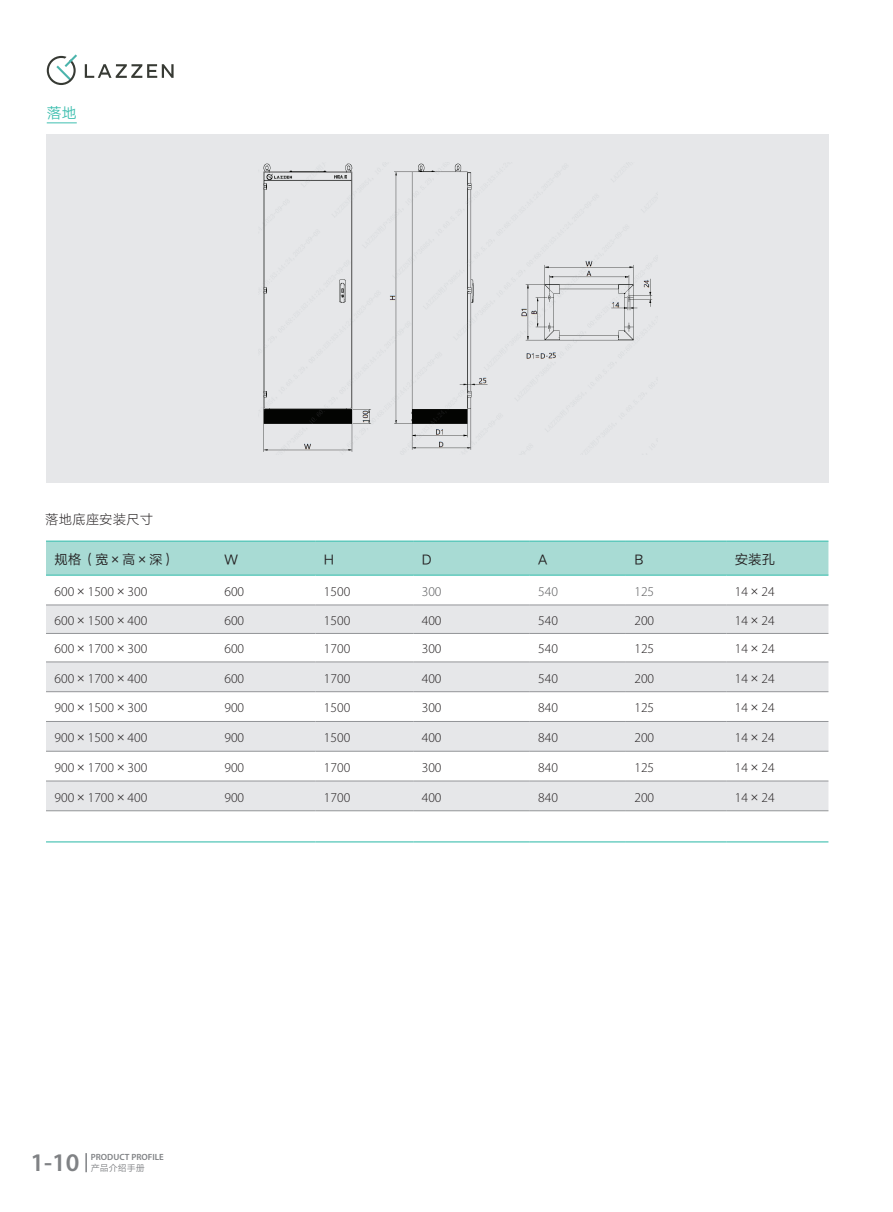
<style>
.page{position:relative;width:893px;height:1212px;background:#fff}
.page>*{position:absolute;margin:0;border:0;box-sizing:border-box;transform-origin:0 0}
.t1{font:600 25.5px "Myriad Pro";color:#808285}
.t2{font:15px "HY Qi Hei EZS";color:#3fbfb0}
.t3{font:300 13.5px "Myriad Pro";color:#231f20}
.t4{font:13.5px "HY Qi Hei EZS";color:#231f20}
.t5{font:300 13.5px "Myriad Pro";color:#57585a}
.t6{font:13.5px "HY Qi Hei DZS";color:#231f20}
.t7{font:600 9px "Myriad Pro";color:#808285}
.t8{font:9px "HY Qi Hei EZS";color:#808285}
.s1{font-family:"HY Qi Hei DZS";font-weight:400}
</style>
<div class="page">
<svg style="left:85px;top:1153px;width:2px;height:19px"></svg>
<svg style="left:85px;top:64px;width:89px;height:14px"></svg>
<svg style="left:47px;top:54px;width:30px;height:31px"></svg>
<div style="left:46px;top:134px;width:782px;height:349px;background:#e6e7e9"></div>
<hr style="left:47px;top:122px;width:30px;height:1px;background:#3fbfb0">
<img style="left:263px;top:163px;width:390px;height:289px">
<div style="left:46px;top:542px;width:782px;height:33px;background:#a8dbd4"></div>
<svg style="left:46px;top:606px;width:782px;height:204px;fill:#e6e7e9"></svg>
<hr style="left:46px;top:605px;width:170px;height:1px;background:#939598">
<hr style="left:216px;top:605px;width:99px;height:1px;background:#939598">
<hr style="left:315px;top:605px;width:98px;height:1px;background:#939598">
<hr style="left:413px;top:605px;width:117px;height:1px;background:#939598">
<hr style="left:530px;top:605px;width:96px;height:1px;background:#939598">
<hr style="left:626px;top:605px;width:100px;height:1px;background:#939598">
<hr style="left:726px;top:605px;width:102px;height:1px;background:#939598">
<hr style="left:46px;top:633px;width:170px;height:1px;background:#939598">
<hr style="left:216px;top:633px;width:99px;height:1px;background:#939598">
<hr style="left:315px;top:633px;width:98px;height:1px;background:#939598">
<hr style="left:413px;top:633px;width:117px;height:1px;background:#939598">
<hr style="left:530px;top:633px;width:96px;height:1px;background:#939598">
<hr style="left:626px;top:633px;width:100px;height:1px;background:#939598">
<hr style="left:726px;top:633px;width:102px;height:1px;background:#939598">
<hr style="left:46px;top:662px;width:170px;height:1px;background:#939598">
<hr style="left:216px;top:662px;width:99px;height:1px;background:#939598">
<hr style="left:315px;top:662px;width:98px;height:1px;background:#939598">
<hr style="left:413px;top:662px;width:117px;height:1px;background:#939598">
<hr style="left:530px;top:662px;width:96px;height:1px;background:#939598">
<hr style="left:626px;top:662px;width:100px;height:1px;background:#939598">
<hr style="left:726px;top:662px;width:102px;height:1px;background:#939598">
<hr style="left:46px;top:691px;width:170px;height:1px;background:#939598">
<hr style="left:216px;top:691px;width:99px;height:1px;background:#939598">
<hr style="left:315px;top:691px;width:98px;height:1px;background:#939598">
<hr style="left:413px;top:691px;width:117px;height:1px;background:#939598">
<hr style="left:530px;top:691px;width:96px;height:1px;background:#939598">
<hr style="left:626px;top:691px;width:100px;height:1px;background:#939598">
<hr style="left:726px;top:691px;width:102px;height:1px;background:#939598">
<hr style="left:46px;top:721px;width:170px;height:1px;background:#939598">
<hr style="left:216px;top:721px;width:99px;height:1px;background:#939598">
<hr style="left:315px;top:721px;width:98px;height:1px;background:#939598">
<hr style="left:413px;top:721px;width:117px;height:1px;background:#939598">
<hr style="left:530px;top:721px;width:96px;height:1px;background:#939598">
<hr style="left:626px;top:721px;width:100px;height:1px;background:#939598">
<hr style="left:726px;top:721px;width:102px;height:1px;background:#939598">
<hr style="left:46px;top:751px;width:170px;height:1px;background:#939598">
<hr style="left:216px;top:751px;width:99px;height:1px;background:#939598">
<hr style="left:315px;top:751px;width:98px;height:1px;background:#939598">
<hr style="left:413px;top:751px;width:117px;height:1px;background:#939598">
<hr style="left:530px;top:751px;width:96px;height:1px;background:#939598">
<hr style="left:626px;top:751px;width:100px;height:1px;background:#939598">
<hr style="left:726px;top:751px;width:102px;height:1px;background:#939598">
<hr style="left:46px;top:781px;width:170px;height:1px;background:#939598">
<hr style="left:216px;top:781px;width:99px;height:1px;background:#939598">
<hr style="left:315px;top:781px;width:98px;height:1px;background:#939598">
<hr style="left:413px;top:781px;width:117px;height:1px;background:#939598">
<hr style="left:530px;top:781px;width:96px;height:1px;background:#939598">
<hr style="left:626px;top:781px;width:100px;height:1px;background:#939598">
<hr style="left:726px;top:781px;width:102px;height:1px;background:#939598">
<hr style="left:46px;top:810px;width:170px;height:1px;background:#939598">
<hr style="left:216px;top:810px;width:99px;height:1px;background:#939598">
<hr style="left:315px;top:810px;width:98px;height:1px;background:#939598">
<hr style="left:413px;top:810px;width:117px;height:1px;background:#939598">
<hr style="left:530px;top:810px;width:96px;height:1px;background:#939598">
<hr style="left:626px;top:810px;width:100px;height:1px;background:#939598">
<hr style="left:726px;top:810px;width:102px;height:1px;background:#939598">
<hr style="left:46px;top:540px;width:170px;height:2px;background:#3fbfb0">
<hr style="left:216px;top:540px;width:99px;height:2px;background:#3fbfb0">
<hr style="left:315px;top:540px;width:98px;height:2px;background:#3fbfb0">
<hr style="left:413px;top:540px;width:117px;height:2px;background:#3fbfb0">
<hr style="left:530px;top:540px;width:96px;height:2px;background:#3fbfb0">
<hr style="left:626px;top:540px;width:100px;height:2px;background:#3fbfb0">
<hr style="left:726px;top:540px;width:102px;height:2px;background:#3fbfb0">
<hr style="left:46px;top:575px;width:170px;height:1px;background:#3fbfb0">
<hr style="left:216px;top:575px;width:99px;height:1px;background:#3fbfb0">
<hr style="left:315px;top:575px;width:98px;height:1px;background:#3fbfb0">
<hr style="left:413px;top:575px;width:117px;height:1px;background:#3fbfb0">
<hr style="left:530px;top:575px;width:96px;height:1px;background:#3fbfb0">
<hr style="left:626px;top:575px;width:100px;height:1px;background:#3fbfb0">
<hr style="left:726px;top:575px;width:102px;height:1px;background:#3fbfb0">
<hr style="left:46px;top:841px;width:170px;height:1px;background:#3fbfb0">
<hr style="left:216px;top:841px;width:99px;height:1px;background:#3fbfb0">
<hr style="left:315px;top:841px;width:98px;height:1px;background:#3fbfb0">
<hr style="left:413px;top:841px;width:117px;height:1px;background:#3fbfb0">
<hr style="left:530px;top:841px;width:96px;height:1px;background:#3fbfb0">
<hr style="left:626px;top:841px;width:100px;height:1px;background:#3fbfb0">
<hr style="left:726px;top:841px;width:102px;height:1px;background:#3fbfb0">
<p class="t2" style="left:47px;top:105px;width:31px">落地</p>
<p class="t6" style="left:45px;top:512px;width:110px">魖鰱姌姫呏⺸営唺</p>
<p class="t4" style="left:55px;top:552px;width:123px">规格（宽×高×深）</p>
<p class="t4" style="left:224px;top:552px;width:15px">W</p>
<p class="t4" style="left:324px;top:552px;width:12px">H</p>
<p class="t4" style="left:422px;top:552px;width:11px">D</p>
<p class="t4" style="left:538px;top:552px;width:11px">A</p>
<p class="t4" style="left:634px;top:552px;width:11px">B</p>
<p class="t4" style="left:735px;top:552px;width:42px">安装孔</p>
<p class="t3" style="left:55px;top:583px;width:94px">600<span class="s1">々</span>1500<span class="s1">々</span>300</p>
<p class="t3" style="left:224px;top:583px;width:21px">600</p>
<p class="t3" style="left:324px;top:583px;width:28px">1500</p>
<p class="t5" style="left:422px;top:583px;width:21px">300</p>
<p class="t5" style="left:538px;top:583px;width:21px">540</p>
<p class="t5" style="left:634px;top:583px;width:21px">125</p>
<p class="t3" style="left:735px;top:583px;width:41px">14<span class="s1">々</span>24</p>
<p class="t3" style="left:55px;top:612px;width:94px">600<span class="s1">々</span>1500<span class="s1">々</span>400</p>
<p class="t3" style="left:224px;top:612px;width:21px">600</p>
<p class="t3" style="left:324px;top:612px;width:28px">1500</p>
<p class="t3" style="left:422px;top:612px;width:21px">400</p>
<p class="t3" style="left:538px;top:612px;width:21px">540</p>
<p class="t3" style="left:634px;top:612px;width:21px">200</p>
<p class="t3" style="left:735px;top:612px;width:41px">14<span class="s1">々</span>24</p>
<p class="t3" style="left:55px;top:641px;width:94px">600<span class="s1">々</span>1700<span class="s1">々</span>300</p>
<p class="t3" style="left:224px;top:641px;width:21px">600</p>
<p class="t3" style="left:324px;top:641px;width:28px">1700</p>
<p class="t3" style="left:422px;top:641px;width:21px">300</p>
<p class="t3" style="left:538px;top:641px;width:21px">540</p>
<p class="t3" style="left:634px;top:641px;width:21px">125</p>
<p class="t3" style="left:735px;top:641px;width:41px">14<span class="s1">々</span>24</p>
<p class="t3" style="left:55px;top:670px;width:94px">600<span class="s1">々</span>1700<span class="s1">々</span>400</p>
<p class="t3" style="left:224px;top:670px;width:21px">600</p>
<p class="t3" style="left:324px;top:670px;width:28px">1700</p>
<p class="t3" style="left:422px;top:670px;width:21px">400</p>
<p class="t3" style="left:538px;top:670px;width:21px">540</p>
<p class="t3" style="left:634px;top:670px;width:21px">200</p>
<p class="t3" style="left:735px;top:670px;width:41px">14<span class="s1">々</span>24</p>
<p class="t3" style="left:55px;top:700px;width:94px">900<span class="s1">々</span>1500<span class="s1">々</span>300</p>
<p class="t3" style="left:224px;top:700px;width:21px">900</p>
<p class="t3" style="left:324px;top:700px;width:28px">1500</p>
<p class="t3" style="left:422px;top:700px;width:21px">300</p>
<p class="t3" style="left:538px;top:700px;width:21px">840</p>
<p class="t3" style="left:634px;top:700px;width:21px">125</p>
<p class="t3" style="left:735px;top:700px;width:41px">14<span class="s1">々</span>24</p>
<p class="t3" style="left:55px;top:729px;width:94px">900<span class="s1">々</span>1500<span class="s1">々</span>400</p>
<p class="t3" style="left:224px;top:729px;width:21px">900</p>
<p class="t3" style="left:324px;top:729px;width:28px">1500</p>
<p class="t3" style="left:422px;top:729px;width:21px">400</p>
<p class="t3" style="left:538px;top:729px;width:21px">840</p>
<p class="t3" style="left:634px;top:729px;width:21px">200</p>
<p class="t3" style="left:735px;top:729px;width:41px">14<span class="s1">々</span>24</p>
<p class="t3" style="left:55px;top:759px;width:94px">900<span class="s1">々</span>1700<span class="s1">々</span>300</p>
<p class="t3" style="left:224px;top:759px;width:21px">900</p>
<p class="t3" style="left:324px;top:759px;width:28px">1700</p>
<p class="t3" style="left:422px;top:759px;width:21px">300</p>
<p class="t3" style="left:538px;top:759px;width:21px">840</p>
<p class="t3" style="left:634px;top:759px;width:21px">125</p>
<p class="t3" style="left:735px;top:759px;width:41px">14<span class="s1">々</span>24</p>
<p class="t3" style="left:55px;top:789px;width:94px">900<span class="s1">々</span>1700<span class="s1">々</span>400</p>
<p class="t3" style="left:224px;top:789px;width:21px">900</p>
<p class="t3" style="left:324px;top:789px;width:28px">1700</p>
<p class="t3" style="left:422px;top:789px;width:21px">400</p>
<p class="t3" style="left:538px;top:789px;width:21px">840</p>
<p class="t3" style="left:634px;top:789px;width:21px">200</p>
<p class="t3" style="left:735px;top:789px;width:41px">14<span class="s1">々</span>24</p>
<h1 class="t1" style="left:30px;top:1146px;width:51px">1-10</h1>
<p class="t7" style="left:91px;top:1151px;width:75px">PRODUCT PROFILE</p>
<p class="t8" style="left:91px;top:1163px;width:56px">产品介绍手册</p>
</div>
